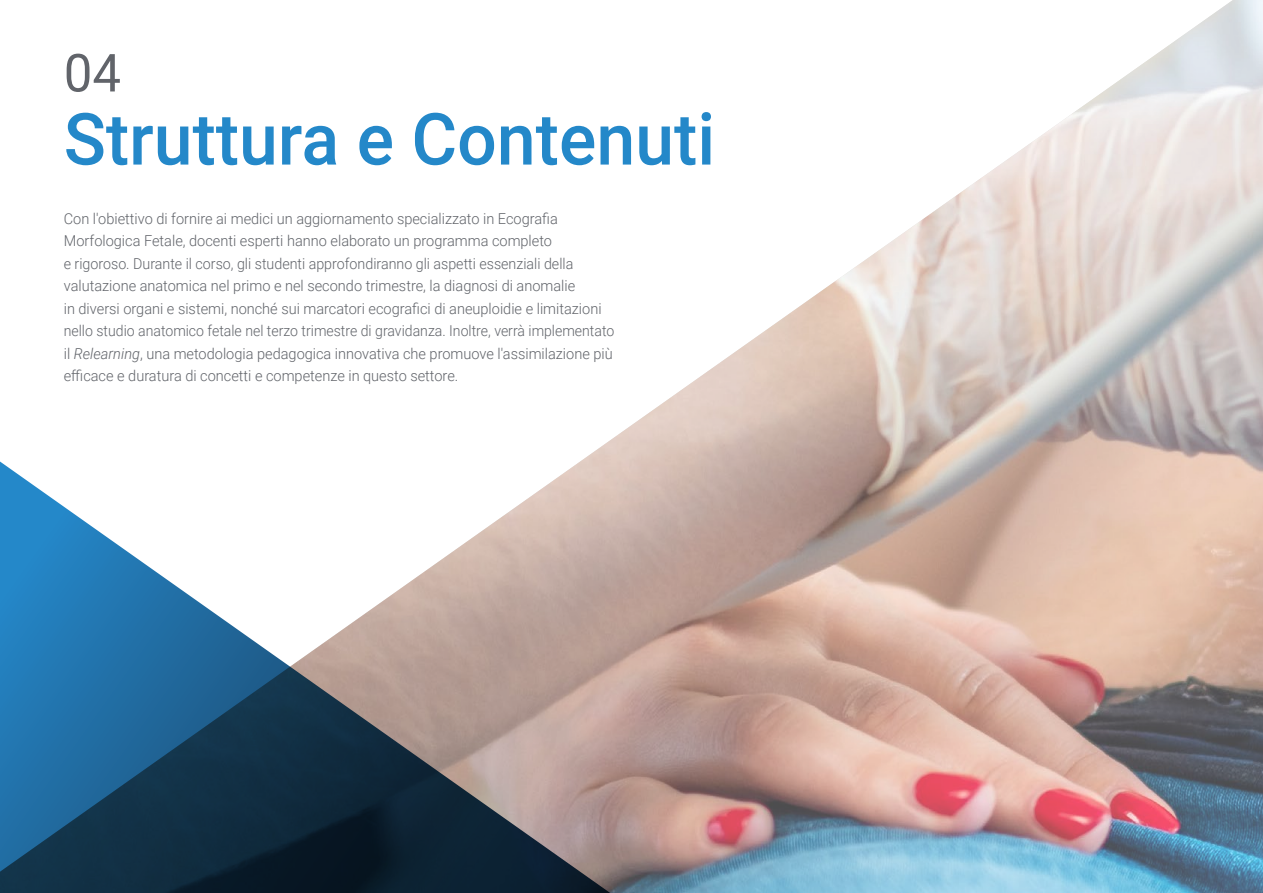
<style>
.page{position:relative;width:1263px;height:893px;background:#fff}
.page>*{position:absolute;margin:0;border:0;box-sizing:border-box;transform-origin:0 0}
.t1{font:500 72px "Roboto";color:#2488c9}
.t2{font:52.5px "Roboto";color:#61646a}
.t3{font:300 15px/22.5px "Roboto";color:#61646a}
.s1{font-style:italic}
</style>
<div class="page">
<img style="left:602px;top:0;width:661px;height:893px">
<svg style="left:0;top:446px;width:640px;height:447px"></svg>
<h2 class="t2" style="left:64px;top:36px;width:59px">04</h2>
<h1 class="t1" style="left:64px;top:89px;width:653px">Struttura e Contenuti</h1>
<p class="t3" style="left:64px;top:207px;width:552px">Con l'obiettivo di fornire ai medici un aggiornamento specializzato in Ecografia Morfologica Fetale, docenti esperti hanno elaborato un programma completo<br>e rigoroso. Durante il corso, gli studenti approfondiranno gli aspetti essenziali della valutazione anatomica nel primo e nel secondo trimestre, la diagnosi di anomalie<br>in diversi organi e sistemi, nonché sui marcatori ecografici di aneuploidie e limitazioni nello studio anatomico fetale nel terzo trimestre di gravidanza. Inoltre, verrà implementato il <span class="s1">Relearning</span>, una metodologia pedagogica innovativa che promuove l'assimilazione più efficace e duratura di concetti e competenze in questo settore.</p>
</div>
